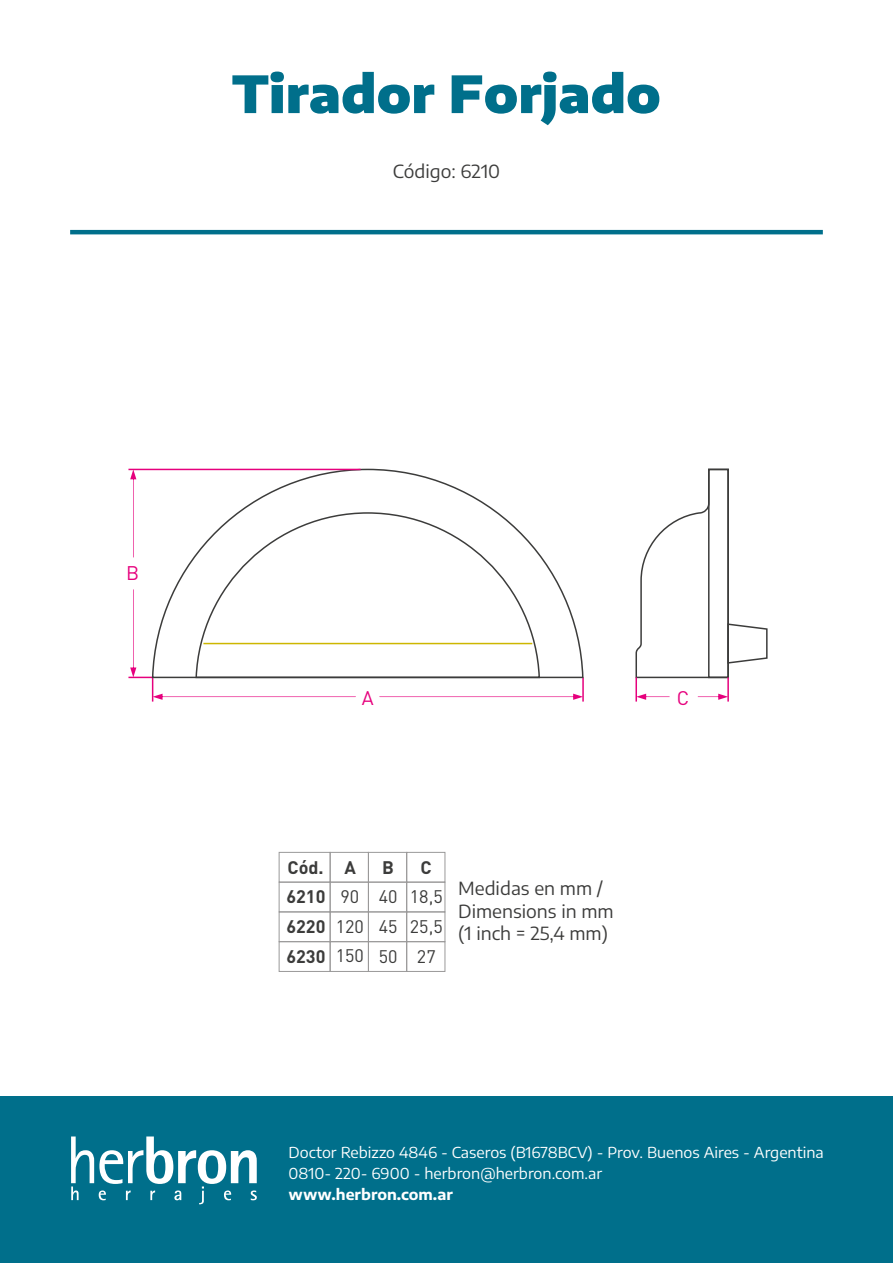
<style>
.page{position:relative;width:893px;height:1263px;background:#fff}
.page>*{position:absolute;margin:0;border:0;box-sizing:border-box;transform-origin:0 0}
.t1{font:900 51px "Encode Sans Semi Expanded";color:#006f8b}
.t2{font:19.5px "DIN Pro";color:#e6007d}
.t3{font:18px/22.5px "Encode Sans Semi Expanded";color:#3c3c3b}
.t4{font:18px/29.5px "DIN Pro";color:#3c3c3b;text-align:justify}
.t5{font:700 18px/29.5px "DIN Pro";color:#3c3c3b;text-align:justify}
.t6{font:15px/21px "Encode Sans Semi Expanded";color:#fff}
.t7{font:700 15px "Encode Sans Semi Expanded";color:#fff}
</style>
<div class="page">
<hr style="left:70px;top:230px;width:753px;height:4px;background:#006f8b">
<div style="left:0;top:1096px;width:893px;height:167px;background:#006f8b"></div>
<svg style="left:71px;top:1136px;width:186px;height:68px"></svg>
<hr style="left:582px;top:677px;width:2px;height:25px;background:#e6007d">
<svg style="left:128px;top:469px;width:455px;height:233px"></svg>
<svg style="left:635px;top:468px;width:133px;height:234px"></svg>
<div style="left:279px;top:852px;width:52px;height:30px;border:1px solid #9a9999"></div>
<div style="left:279px;top:882px;width:52px;height:30px;border:1px solid #9a9999"></div>
<div style="left:279px;top:911px;width:52px;height:31px;border:1px solid #9a9999"></div>
<div style="left:279px;top:941px;width:52px;height:31px;border:1px solid #9a9999"></div>
<div style="left:330px;top:852px;width:39px;height:30px;border:1px solid #9a9999"></div>
<div style="left:330px;top:882px;width:39px;height:30px;border:1px solid #9a9999"></div>
<div style="left:330px;top:911px;width:39px;height:31px;border:1px solid #9a9999"></div>
<div style="left:330px;top:941px;width:39px;height:31px;border:1px solid #9a9999"></div>
<div style="left:368px;top:852px;width:39px;height:30px;border:1px solid #9a9999"></div>
<div style="left:368px;top:882px;width:39px;height:30px;border:1px solid #9a9999"></div>
<div style="left:368px;top:911px;width:39px;height:31px;border:1px solid #9a9999"></div>
<div style="left:368px;top:941px;width:39px;height:31px;border:1px solid #9a9999"></div>
<div style="left:406px;top:852px;width:39px;height:30px;border:1px solid #9a9999"></div>
<div style="left:406px;top:882px;width:39px;height:30px;border:1px solid #9a9999"></div>
<div style="left:406px;top:911px;width:39px;height:31px;border:1px solid #9a9999"></div>
<div style="left:406px;top:941px;width:39px;height:31px;border:1px solid #9a9999"></div>
<h1 class="t1" style="left:232px;top:59px;width:430px">Tirador Forjado</h1>
<p class="t3" style="left:393px;top:159px;width:109px">Código: 6210</p>
<h2 class="t2" style="left:126px;top:560px;width:15px">B</h2>
<h2 class="t2" style="left:362px;top:685px;width:13px">A</h2>
<p class="t5" style="left:286px;top:852px;width:41px">Cód.<br>6210<br>6220<br>6230</p>
<p class="t5" style="left:344px;top:851px;width:13px">A</p>
<p class="t4" style="left:336px;top:881px;width:30px;text-align:left">90<br>120<br>150</p>
<p class="t5" style="left:382px;top:852px;width:13px">B</p>
<p class="t4" style="left:379px;top:881px;width:20px">40<br>45<br>50</p>
<p class="t5" style="left:421px;top:852px;width:13px">C</p>
<p class="t4" style="left:410px;top:881px;width:34px;text-align:center">18,5<br>25,5<br>27</p>
<p class="t3" style="left:458px;top:876px;width:157px">Medidas en mm /<br>Dimensions in mm (1 inch = 25,4 mm)</p>
<h2 class="t2" style="left:677px;top:685px;width:14px">C</h2>
<p class="t6" style="left:289px;top:1141px;width:537px">Doctor Rebizzo 4846 - Caseros (B1678BCV) - Prov. Buenos Aires - Argentina<br>0810- 220- 6900 - herbron@herbron.com.ar</p>
<p class="t7" style="left:289px;top:1184px;width:166px">www.herbron.com.ar</p>
</div>
